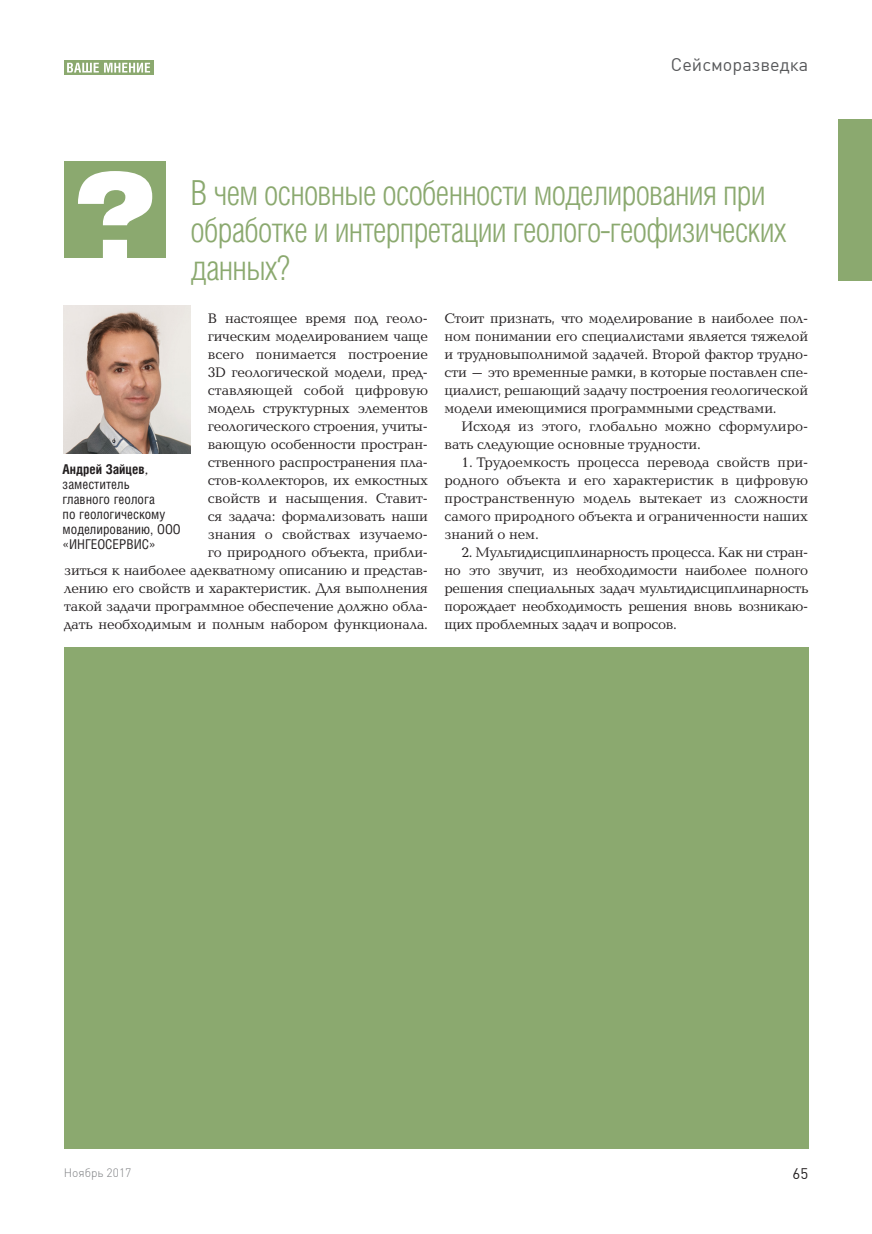
<style>
.page{position:relative;width:872px;height:1234px;background:#fff}
.page>*{position:absolute;margin:0;border:0;box-sizing:border-box;transform-origin:0 0}
.Заголовок{font:300 34.5px/37.5px "Helios Cond";letter-spacing:-.02em;color:#8ba96f}
.t1{font:18px "DIN Cyr";color:#57585a}
.t2{font:15px "DIN Cyr";color:#231f20}
.Текст{font:14.25px/18px "Baltica";letter-spacing:-.01em;color:#231f20;text-align:justify}
.Автор{font:13.5px/15px "Helios Cond";color:#231f20}
.t3{font:300 12px "DIN Cyr";color:#808285}
.s1{font-weight:700}
.s2{font-family:"Bookman C";font-weight:300;font-style:italic}
</style>
<div class="page">
<svg style="left:64px;top:60px;width:89px;height:15px"></svg>
<svg style="left:67px;top:63px;width:83px;height:9px"></svg>
<div style="left:838px;top:119px;width:34px;height:162px;background:#8ba96f"></div>
<div style="left:64px;top:162px;width:102px;height:96px;background:#8ba96f"></div>
<svg style="left:78px;top:171px;width:74px;height:87px"></svg>
<div style="left:64px;top:647px;width:744px;height:501px;background:#8ba96f"></div>
<img style="left:63px;top:305px;width:128px;height:148px">
<p class="t1" style="left:671px;top:54px;width:139px">Сейсморазведка</p>
<p class="Заголовок" style="left:191px;top:173px;width:597px">В чем основные особенности моделирования при обработке и интерпретации геолого-геофизических данных?</p>
<p class="Текст" style="left:64px;top:310px;width:365px;text-align:right">В настоящее время под геоло-<br>гическим моделированием чаще<br>всего понимается построение<br>3D геологической модели, пред-<br>ставляющей собой цифровую<br>модель структурных элементов<br>геологического строения, учиты-<br>вающую особенности простран-<br>ственного распространения пла-<br>стов-коллекторов, их емкостных<br>свойств и насыщения. Ставит-<br>ся задача: формализовать наши<br>знания о свойствах изучаемо-<br>го природного объекта, прибли-<br>зиться к наиболее адекватному описанию и представ&shy;лению его свойств и характеристик. Для выполнения такой задачи программное обеспечение должно обла&shy;дать необходимым и полным набором функционала.</p>
<p class="Текст" style="left:444px;top:310px;width:365px">Стоит признать, что моделирование в наиболее пол&shy;ном понимании его специалистами является тяжелой и трудновыполнимой задачей. Второй фактор трудно&shy;сти – это временные рамки, в которые поставлен спе&shy;циалист, решающий задачу построения геологической модели имеющимися программными средствами.</p>
<p class="Текст" style="left:444px;top:418px;width:365px;text-indent:17px">Исходя из этого, глобально можно сформулиро&shy;вать следующие основные трудности.</p>
<p class="Текст" style="left:444px;top:454px;width:365px;text-indent:17px">1. Трудоемкость процесса перевода свойств при&shy;родного объекта и его характеристик в цифровую пространственную модель вытекает из сложности самого природного объекта и ограниченности наших знаний о нем.</p>
<p class="Текст" style="left:444px;top:543px;width:365px;text-indent:17px">2. Мультидисциплинарность процесса. Как ни стран&shy;но это звучит, из необходимости наиболее полного решения специальных задач мультидисциплинарность порождает необходимость решения вновь возникаю&shy;щих проблемных задач и вопросов.</p>
<p class="Автор" style="left:63px;top:461px;width:120px"><span class="s1">Андрей Зайцев</span><span class="s2">, </span>заместитель<br>главного геолога<br>по геологическому моделированию, ООО «ИНГЕОСЕРВИС»</p>
<p class="t3" style="left:64px;top:1165px;width:69px">Ноябрь 2017</p>
<p class="t2" style="left:792px;top:1164px;width:17px">65</p>
</div>
